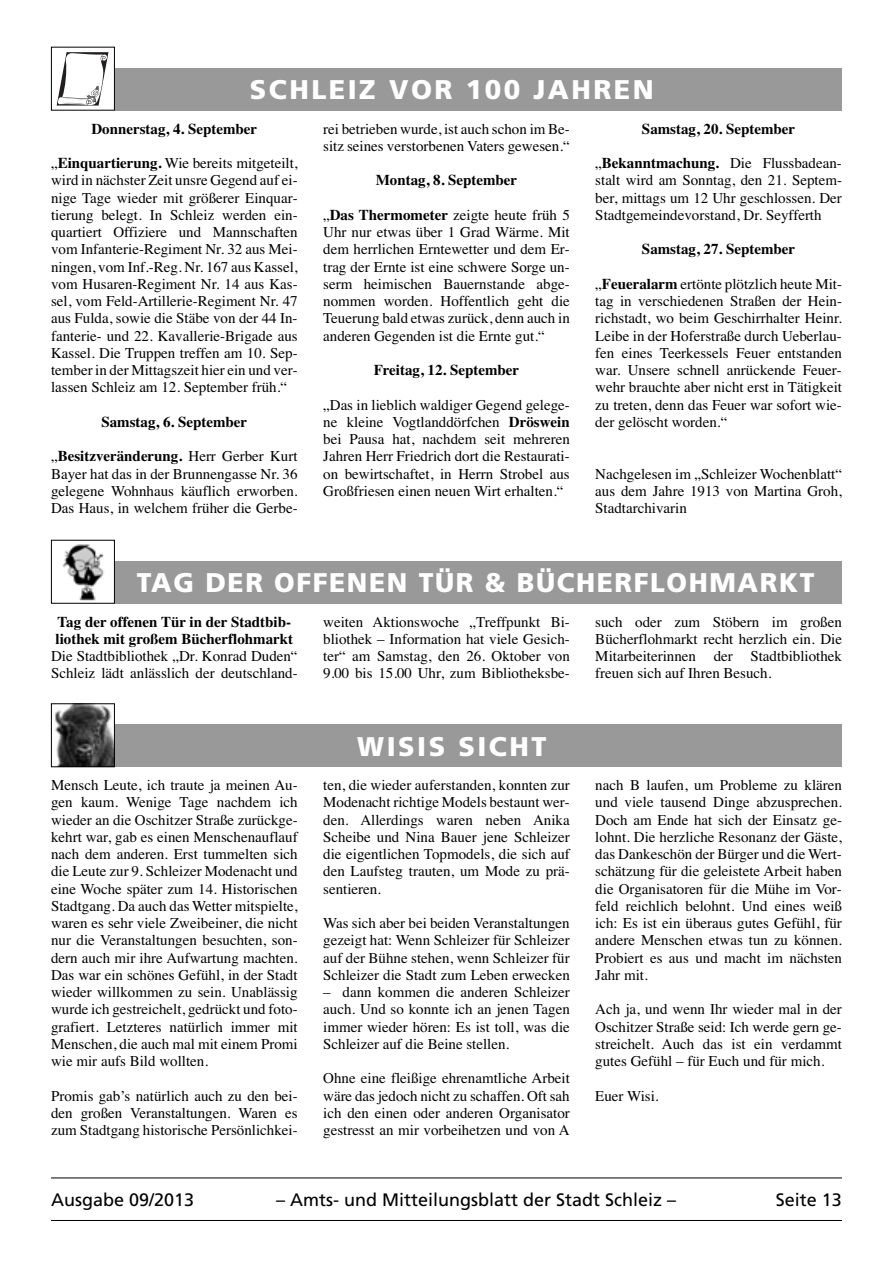
<style>
.page{position:relative;width:893px;height:1263px;background:#fff}
.page>*{position:absolute;margin:0;border:0;box-sizing:border-box;transform-origin:0 0}
.t1{font:900 27px "Frutiger";letter-spacing:.06em;color:#fff}
.t2{font:900 27px "Frutiger";letter-spacing:.09em;color:#fff}
.t3{font:18px "Frutiger";color:#000}
.t4{font:15px/17.2px "Times";color:#000;text-align:justify}
.t5{font:700 15px/17.2px "Times";color:#000}
.s1{font-weight:700}
</style>
<div class="page">
<hr style="left:51px;top:1177px;width:791px;height:1px;background:#000">
<hr style="left:51px;top:1220px;width:791px;height:1px;background:#000">
<div style="left:51px;top:725px;width:791px;height:42px;background:#999"></div>
<img style="left:53px;top:705px;width:60px;height:60px">
<div style="left:51px;top:703px;width:64px;height:64px;border:1px solid #000"></div>
<div style="left:51px;top:68px;width:791px;height:43px;background:#999"></div>
<div style="left:51px;top:47px;width:63px;height:63px;background:#fff"></div>
<svg style="left:57px;top:52px;width:51px;height:54px"></svg>
<div style="left:51px;top:47px;width:64px;height:64px;border:1px solid #000"></div>
<div style="left:51px;top:561px;width:791px;height:43px;background:#999"></div>
<div style="left:51px;top:540px;width:63px;height:63px;background:#fff"></div>
<img style="left:62px;top:544px;width:42px;height:57px">
<div style="left:51px;top:540px;width:64px;height:64px;border:1px solid #000"></div>
<h1 class="t2" style="left:250px;top:79px;width:405px">SCHLEIZ VOR 100 JAHREN</h1>
<p class="t5" style="left:91px;top:121px;width:167px">Donnerstag, 4. September</p>
<p class="t4" style="left:51px;top:156px;width:248px">„<span class="s1">Einquartierung.</span> Wie bereits mitgeteilt, wird in nächster Zeit unsre Gegend auf ei&shy;nige Tage wieder mit größerer Einquar&shy;tierung belegt. In Schleiz werden ein&shy;quartiert Offiziere und Mannschaften vom Infanterie-Regiment Nr. 32 aus Mei&shy;ningen, vom Inf.-Reg. Nr. 167 aus Kassel, vom Husaren-Regiment Nr. 14 aus Kas&shy;sel, vom Feld-Artillerie-Regiment Nr. 47 aus Fulda, sowie die Stäbe von der 44 In&shy;fanterie- und 22. Kavallerie-Brigade aus Kassel. Die Truppen treffen am 10. Sep&shy;tember in der Mittagszeit hier ein und ver&shy;lassen Schleiz am 12. September früh.“</p>
<p class="t5" style="left:101px;top:414px;width:147px">Samstag, 6. September</p>
<p class="t4" style="left:51px;top:449px;width:248px">„<span class="s1">Besitzveränderung.</span> Herr Gerber Kurt Bayer hat das in der Brunnengasse Nr. 36 gelegene Wohnhaus käuflich erworben.<br>Das Haus, in welchem früher die Gerbe-</p>
<p class="t4" style="left:323px;top:121px;width:248px">rei betrieben wurde, ist auch schon im Be&shy;sitz seines verstorbenen Vaters gewesen.“</p>
<p class="t5" style="left:376px;top:173px;width:143px">Montag, 8. September</p>
<p class="t4" style="left:323px;top:208px;width:248px">„<span class="s1">Das Thermometer</span> zeigte heute früh 5<br>Uhr nur etwas über 1 Grad Wärme. Mit dem herrlichen Erntewetter und dem Er&shy;trag der Ernte ist eine schwere Sorge un&shy;serm heimischen Bauernstande abge&shy;nommen worden. Hoffentlich geht die Teuerung bald etwas zurück, denn auch in anderen Gegenden ist die Ernte gut.“</p>
<p class="t5" style="left:374px;top:363px;width:147px">Freitag, 12. September</p>
<p class="t4" style="left:323px;top:397px;width:248px">„Das in lieblich waldiger Gegend gelege&shy;ne kleine Vogtlanddörfchen <span class="s1">Dröswein </span>bei Pausa hat, nachdem seit mehreren Jahren Herr Friedrich dort die Restaurati&shy;on bewirtschaftet, in Herrn Strobel aus Großfriesen einen neuen Wirt erhalten.“</p>
<p class="t5" style="left:642px;top:121px;width:155px">Samstag, 20. September</p>
<p class="t4" style="left:595px;top:156px;width:248px">„<span class="s1">Bekanntmachung.</span> Die Flussbadean&shy;stalt wird am Sonntag, den 21. Septem&shy;ber, mittags um 12 Uhr geschlossen. Der Stadtgemeindevorstand, Dr. Seyfferth</p>
<p class="t5" style="left:642px;top:242px;width:155px">Samstag, 27. September</p>
<p class="t4" style="left:595px;top:277px;width:248px">„<span class="s1">Feueralarm</span> ertönte plötzlich heute Mit&shy;tag in verschiedenen Straßen der Hein&shy;richstadt, wo beim Geschirrhalter Heinr.<br>Leibe in der Hoferstraße durch Ueberlau&shy;fen eines Teerkessels Feuer entstanden war. Unsere schnell anrückende Feuer&shy;wehr brauchte aber nicht erst in Tätigkeit zu treten, denn das Feuer war sofort wie&shy;der gelöscht worden.“</p>
<p class="t4" style="left:595px;top:466px;width:248px">Nachgelesen im „Schleizer Wochenblatt“ aus dem Jahre 1913 von Martina Groh, Stadtarchivarin</p>
<h1 class="t1" style="left:137px;top:572px;width:679px">TAG DER OFFENEN TÜR &amp; BÜCHERFLOHMARKT</h1>
<p class="t5" style="left:56px;top:614px;width:239px">Tag der offenen Tür in der Stadtbib&shy;liothek mit großem Bücherflohmarkt</p>
<p class="t4" style="left:51px;top:649px;width:248px">Die Stadtbibliothek „Dr. Konrad Duden“<br>Schleiz lädt anlässlich der deutschland-</p>
<p class="t4" style="left:51px;top:778px;width:248px">Mensch Leute, ich traute ja meinen Au&shy;gen kaum. Wenige Tage nachdem ich wieder an die Oschitzer Straße zurückge&shy;kehrt war, gab es einen Menschenauflauf nach dem anderen. Erst tummelten sich die Leute zur 9. Schleizer Modenacht und eine Woche später zum 14. Historischen Stadtgang. Da auch das Wetter mitspielte, waren es sehr viele Zweibeiner, die nicht nur die Veranstaltungen besuchten, son&shy;dern auch mir ihre Aufwartung machten.<br>Das war ein schönes Gefühl, in der Stadt wieder willkommen zu sein. Unablässig wurde ich gestreichelt, gedrückt und foto&shy;grafiert. Letzteres natürlich immer mit Menschen, die auch mal mit einem Promi wie mir aufs Bild wollten.</p>
<p class="t4" style="left:51px;top:1088px;width:248px">Promis gab’s natürlich auch zu den bei&shy;den großen Veranstaltungen. Waren es zum Stadtgang historische Persönlichkei-</p>
<p class="t4" style="left:323px;top:614px;width:248px">weiten Aktionswoche „Treffpunkt Bi&shy;bliothek – Information hat viele Gesich&shy;ter“ am Samstag, den 26. Oktober von 9.00 bis 15.00 Uhr, zum Bibliotheksbe-</p>
<p class="t4" style="left:595px;top:614px;width:248px">such oder zum Stöbern im großen Bücherflohmarkt recht herzlich ein. Die Mitarbeiterinnen der Stadtbibliothek freuen sich auf Ihren Besuch.</p>
<h1 class="t2" style="left:357px;top:735px;width:191px">WISIS SICHT</h1>
<p class="t4" style="left:323px;top:778px;width:248px">ten, die wieder auferstanden, konnten zur Modenacht richtige Models bestaunt wer&shy;den. Allerdings waren neben Anika Scheibe und Nina Bauer jene Schleizer die eigentlichen Topmodels, die sich auf den Laufsteg trauten, um Mode zu prä&shy;sentieren.</p>
<p class="t4" style="left:323px;top:916px;width:248px">Was sich aber bei beiden Veranstaltungen gezeigt hat: Wenn Schleizer für Schleizer auf der Bühne stehen, wenn Schleizer für Schleizer die Stadt zum Leben erwecken</p>
<p class="t4" style="left:323px;top:985px;width:248px">– dann kommen die anderen Schleizer auch. Und so konnte ich an jenen Tagen immer wieder hören: Es ist toll, was die Schleizer auf die Beine stellen.</p>
<p class="t4" style="left:323px;top:1071px;width:248px">Ohne eine fleißige ehrenamtliche Arbeit wäre das jedoch nicht zu schaffen. Oft sah ich den einen oder anderen Organisator gestresst an mir vorbeihetzen und von A</p>
<p class="t4" style="left:595px;top:778px;width:248px">nach B laufen, um Probleme zu klären und viele tausend Dinge abzusprechen.<br>Doch am Ende hat sich der Einsatz ge&shy;lohnt. Die herzliche Resonanz der Gäste, das Dankeschön der Bürger und die Wert&shy;schätzung für die geleistete Arbeit haben die Organisatoren für die Mühe im Vor&shy;feld reichlich belohnt. Und eines weiß ich: Es ist ein überaus gutes Gefühl, für andere Menschen etwas tun zu können.<br>Probiert es aus und macht im nächsten Jahr mit.</p>
<p class="t4" style="left:595px;top:1002px;width:248px">Ach ja, und wenn Ihr wieder mal in der Oschitzer Straße seid: Ich werde gern ge&shy;streichelt. Auch das ist ein verdammt gutes Gefühl – für Euch und für mich.</p>
<p class="t4" style="left:595px;top:1088px;width:65px">Euer Wisi.</p>
<p class="t3" style="left:51px;top:1193px;width:145px">Ausgabe 09/2013</p>
<p class="t3" style="left:276px;top:1193px;width:401px">– Amts- und Mitteilungsblatt der Stadt Schleiz –</p>
<p class="t3" style="left:776px;top:1193px;width:68px">Seite 13</p>
</div>
